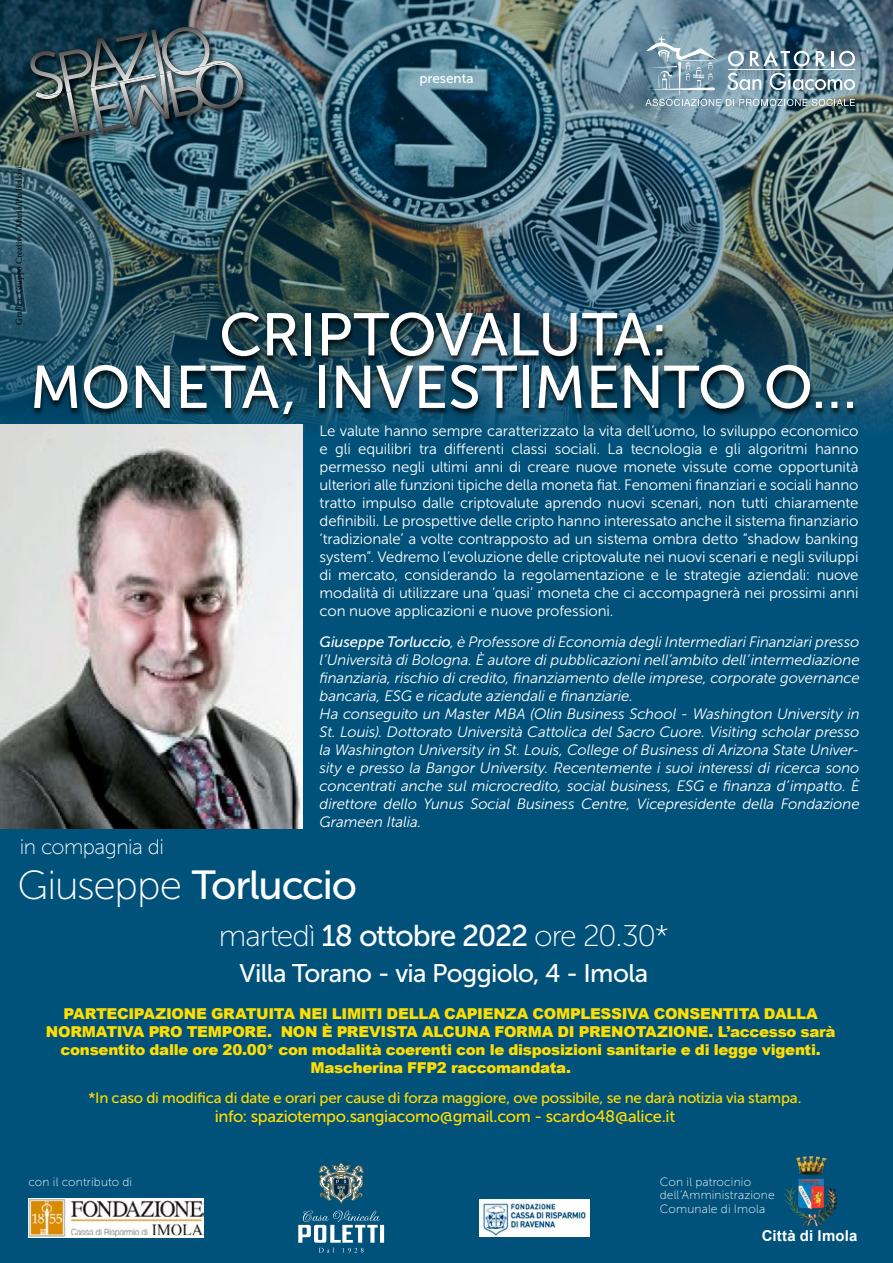
<style>
.page{position:relative;width:893px;height:1263px;background:#00527b}
.page>*{position:absolute;margin:0;border:0;box-sizing:border-box;transform-origin:0 0}
.t1{font:60px/52.5px "Museo Sans 500";letter-spacing:-.01em;color:#fff;text-align:center}
.t2{font:40.5px "Museo Sans 500";letter-spacing:-.035em;color:#fff}
.t3{font:30px "Museo Sans 100";letter-spacing:-.035em;color:#fff}
.t4{font:25.5px "Museo Sans 500";letter-spacing:-.025em;color:#fff}
.t5{font:21px "Museo Sans 100";letter-spacing:-.025em;color:#fff}
.t6{font:16.5px "Museo Sans 500";letter-spacing:-.02em;color:#fd0}
.t7{font:15px/18px "Museo Sans 300";letter-spacing:-.01em;color:#fff;text-align:justify}
.t8{font:italic 15px/18px "Museo Sans 300";letter-spacing:-.01em;color:#fff}
.t9{font:900 15px/18px "Arial";letter-spacing:-.02em;color:#fd0;text-align:center}
.t10{font:15px "Museo Sans 500";letter-spacing:-.015em;color:#fd0}
.t11{font:700 15px "Arial";letter-spacing:.01em;color:#fff}
.t12{font:13.5px "Museo Sans 500";color:#fff}
.t13{font:12px/13.5px "Museo Sans 100";letter-spacing:.015em;color:#fff}
.t14{font:9px "Minion Pro";color:#000}
.s1{font-family:"Museo Sans 500"}
.s2{font-family:"Museo Sans 100"}
</style>
<div class="page">
<img style="left:0;top:0;width:893px;height:477px">
<div style="left:29px;top:26px;width:222px;height:121px;background:#000;opacity:.75"></div>
<img style="left:29px;top:25px;width:216px;height:116px">
<svg style="left:645px;top:36px;width:210px;height:70px;background:#809baa"></svg>
<img style="left:28px;top:1198px;width:176px;height:40px">
<img style="left:479px;top:1200px;width:110px;height:37px">
<svg style="left:318px;top:1163px;width:46px;height:41px"></svg>
<svg style="left:298px;top:1211px;width:86px;height:42px"></svg>
<img style="left:784px;top:1156px;width:54px;height:71px">
<img style="left:0;top:424px;width:302px;height:404px">
<div style="left:31px;top:314px;width:826px;height:108px;background:#000;opacity:.75"></div>
<p class="t12" style="left:419px;top:71px;width:56px">presenta</p>
<p class="t14" style="left:13px;top:325px;width:163px;rotate:-90deg">Grafica: Gruppo Creativo “Maria Pia Bellosi”</p>
<h1 class="t1" style="left:30px;top:309px;width:829px">CRIPTOVALUTA:<br>MONETA, INVESTIMENTO O…</h1>
<p class="t7" style="left:320px;top:422px;width:540px">Le valute hanno sempre caratterizzato la vita dell’uomo, lo sviluppo economico e gli equilibri tra differenti classi sociali. La tecnologia e gli algoritmi hanno permesso negli ultimi anni di creare nuove monete vissute come opportunità ulteriori alle funzioni tipiche della moneta fiat. Fenomeni finanziari e sociali hanno tratto impulso dalle criptovalute aprendo nuovi scenari, non tutti chiaramente definibili. Le prospettive delle cripto hanno interessato anche il sistema finanziario ‘tradizionale’ a volte contrapposto ad un sistema ombra detto “shadow banking system”. Vedremo l’evoluzione delle criptovalute nei nuovi scenari e negli sviluppi di mercato, considerando la regolamentazione e le strategie aziendali: nuove modalità di utilizzare una ‘quasi’ moneta che ci accompagnerà nei prossimi anni con nuove applicazioni e nuove professioni.</p>
<p class="t8" style="left:320px;top:633px;width:542px"><span class="s1">Giuseppe Torluccio</span>, è Professore di Economia degli Intermediari Finanziari presso l’Università di Bologna. È autore di pubblicazioni nell’ambito dell’intermediazione finanziaria, rischio di credito, finanziamento delle imprese, corporate governance bancaria, ESG e ricadute aziendali e finanziarie.<br>Ha conseguito un Master MBA (Olin Business School - Washington University in St. Louis). Dottorato Università Cattolica del Sacro Cuore. Visiting scholar presso la Washington University in St. Louis, College of Business di Arizona State Univer&shy;sity e presso la Bangor University. Recentemente i suoi interessi di ricerca sono concentrati anche sul microcredito, social business, ESG e finanza d’impatto. È direttore dello Yunus Social Business Centre, Vicepresidente della Fondazione Grameen Italia.</p>
<h3 class="t5" style="left:20px;top:835px;width:146px">in compagnia di</h3>
<h2 class="t2" style="left:18px;top:863px;width:341px"><span class="s2">Giuseppe</span> Torluccio</h2>
<h3 class="t3" style="left:219px;top:920px;width:451px">martedì <span class="s1">18 ottobre 2022</span> ore 20.30*</h3>
<h3 class="t4" style="left:239px;top:959px;width:410px">Villa Torano - via Poggiolo, 4 - Imola</h3>
<p class="t9" style="left:46px;top:1004px;width:791px">PARTECIPAZIONE GRATUITA NEI LIMITI DELLA CAPIENZA COMPLESSIVA CONSENTITA DALLA NORMATIVA PRO TEMPORE. NON È PREVISTA ALCUNA FORMA DI PRENOTAZIONE. L’accesso sarà consentito dalle ore 20.00* con modalità coerenti con le disposizioni sanitarie e di legge vigenti.<br>Mascherina FFP2 raccomandata.</p>
<p class="t10" style="left:88px;top:1089px;width:714px">*In caso di modifica di date e orari per cause di forza maggiore, ove possibile, se ne darà notizia via stampa.</p>
<p class="t6" style="left:215px;top:1107px;width:462px">info: spaziotempo.sangiacomo@gmail.com - scardo48@alice.it</p>
<p class="t13" style="left:28px;top:1175px;width:105px">con il contributo di</p>
<p class="t13" style="left:660px;top:1175px;width:116px">Con il patrocinio dell’Amministrazione<br>Comunale di Imola</p>
<p class="t11" style="left:762px;top:1226px;width:97px">Città di Imola</p>
</div>
